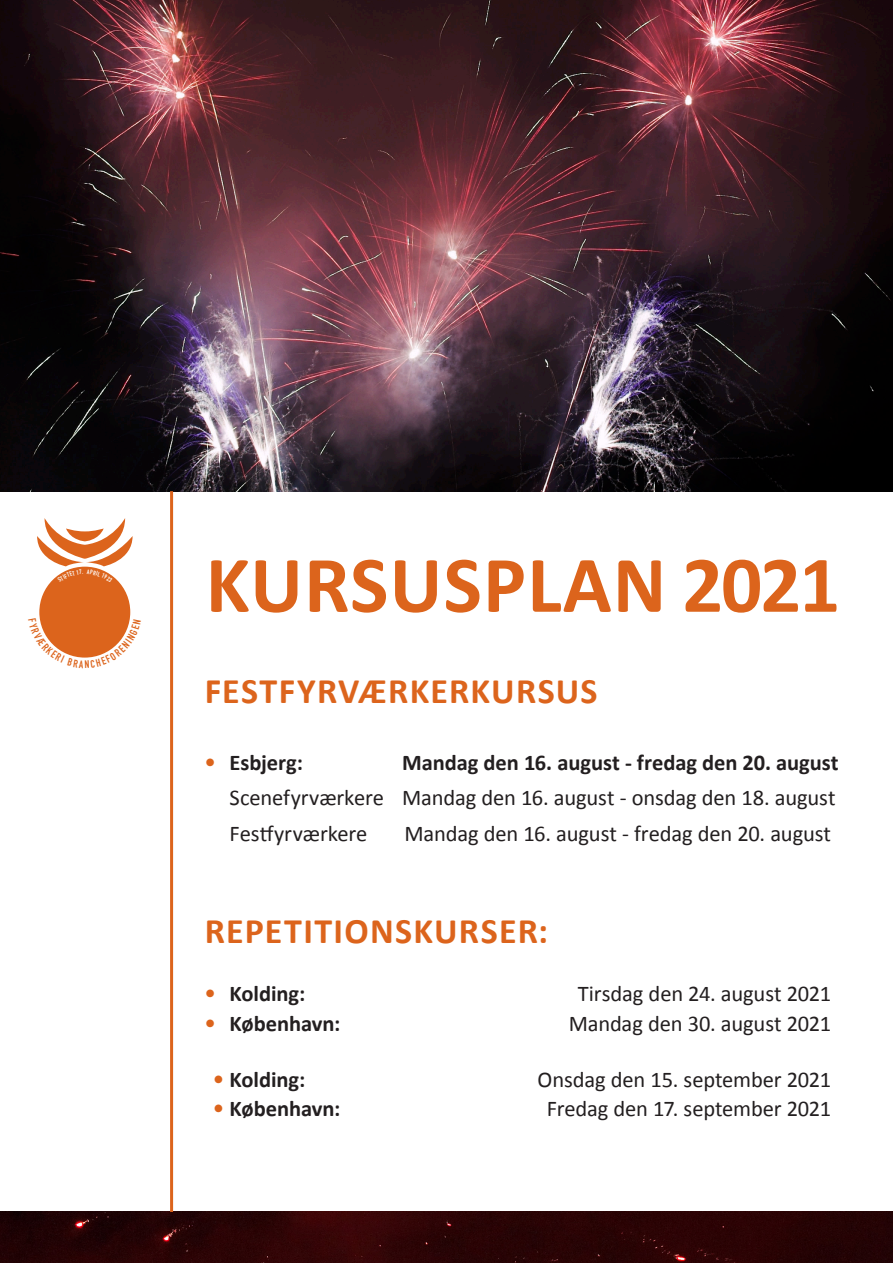
<style>
.page{position:relative;width:893px;height:1263px;background:#fff}
.page>*{position:absolute;margin:0;border:0;box-sizing:border-box;transform-origin:0 0}
.t1{font:700 81px "Calibri";letter-spacing:.015em;color:#dc641c}
.t2{font:700 36px "Calibri";letter-spacing:.035em;color:#dc641c}
.t3{font:22.5px "Calibri";letter-spacing:-.01em;color:#231f20}
.t4{font:700 22.5px "Calibri";letter-spacing:-.005em;color:#231f20}
.s1{font-weight:400;font-size:24.45px;color:#dc641c}
</style>
<div class="page">
<img style="left:0;top:0;width:893px;height:491px">
<img style="left:0;top:1212px;width:893px;height:51px">
<div style="left:39px;top:567px;width:91px;height:91px;background:#dc641c;border-radius:50%"></div>
<hr style="left:170px;top:491px;width:3px;height:721px;background:#dc641c">
<svg style="left:39px;top:618px;width:91px;height:40px"></svg>
<svg style="left:37px;top:518px;width:96px;height:64px"></svg>
<p class="t1" style="left:206px;top:528px;width:636px">KURSUSPLAN 2021</p>
<p class="t2" style="left:205px;top:665px;width:394px">FESTFYRVÆRKERKURSUS</p>
<p class="t4" style="left:204px;top:746px;width:100px"><span class="s1">•</span> Esbjerg:</p>
<p class="t4" style="left:402px;top:746px;width:438px">Mandag den 16. august - fredag den 20. august</p>
<p class="t3" style="left:230px;top:782px;width:608px">Scenefyrværkere Mandag den 16. august - onsdag den 18. august</p>
<p class="t3" style="left:230px;top:818px;width:139px">Festfyrværkere</p>
<p class="t3" style="left:404px;top:818px;width:428px">Mandag den 16. august - fredag den 20. august</p>
<p class="t2" style="left:205px;top:905px;width:345px">REPETITIONSKURSER:</p>
<p class="t4" style="left:204px;top:978px;width:103px"><span class="s1">•</span> Kolding:</p>
<p class="t3" style="left:578px;top:978px;width:255px">Tirsdag den 24. august 2021</p>
<p class="t4" style="left:204px;top:1007px;width:138px"><span class="s1">•</span> København:</p>
<p class="t3" style="left:569px;top:1007px;width:264px">Mandag den 30. august 2021</p>
<p class="t4" style="left:213px;top:1063px;width:94px"><span class="s1">•</span> Kolding:</p>
<p class="t3" style="left:538px;top:1064px;width:295px">Onsdag den 15. september 2021</p>
<p class="t4" style="left:213px;top:1093px;width:129px"><span class="s1">•</span> København:</p>
<p class="t3" style="left:547px;top:1093px;width:286px">Fredag den 17. september 2021</p>
</div>
